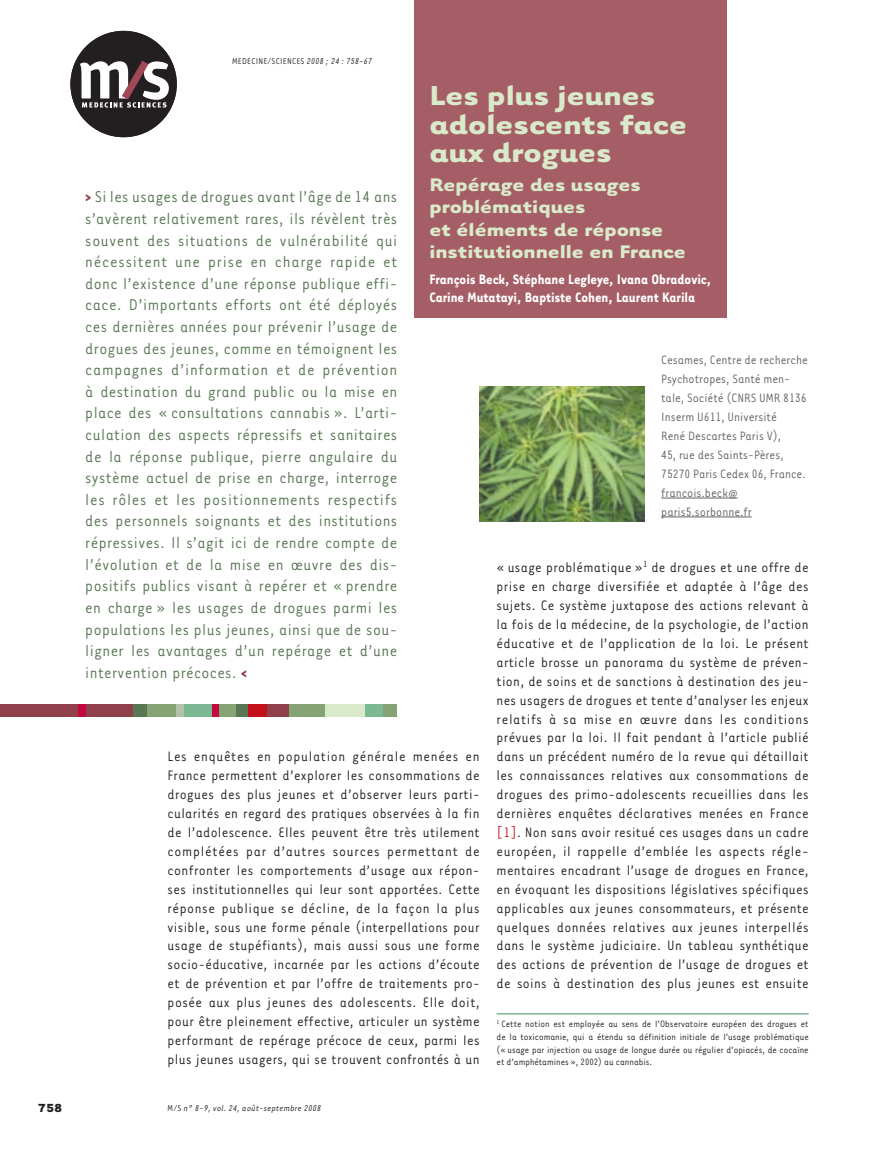
<style>
.page{position:relative;width:892px;height:1150px;background:#fff}
.page>*{position:absolute;margin:0;border:0;box-sizing:border-box;transform-origin:0 0}
.t1{font:700 31.5px/28.2px "Tarzana Wide";color:#d9eaca;text-align:justify}
.t2{font:700 21px/22.5px "Tarzana Wide";color:#d9eaca}
.t3{font:18px/21.6px "Tarzana Narrow";letter-spacing:.025em;color:#5a7755;text-align:justify}
.t4{font:15.75px/18.9px "Tarzana Narrow";letter-spacing:.02em;color:#231f20;text-align:justify}
.t5{font:700 15.75px/18.9px "Tarzana Narrow";color:#fff}
.t6{font:13.95px/18.9px "Tarzana Narrow";color:#636366}
.t7{font:700 13.5px "Tarzana Wide";color:#231f20}
.t8{font:10.5px/12.6px "Tarzana Narrow";color:#231f20;text-align:justify}
.t9{font:italic 9.75px "Tarzana Narrow";letter-spacing:.025em;color:#231f20}
.t10{font:9.75px "Tarzana Narrow";letter-spacing:.025em;color:#231f20}
.s1{font-style:italic}
.s2{font-weight:700;color:#913f4b}
.s3{color:#c4121a}
.s4{font-style:normal}
</style>
<div class="page">
<hr style="left:496px;top:1013px;width:312px;height:1px;background:#7db894">
<div style="left:414px;top:0;width:312px;height:317px;background:#a55e65"></div>
<hr style="left:661px;top:497px;width:76px;height:1px;background:#636366">
<hr style="left:661px;top:516px;width:90px;height:1px;background:#636366">
<div style="left:70px;top:31px;width:107px;height:106px;background:#231f20;border-radius:50%"></div>
<svg style="left:80px;top:61px;width:89px;height:46px"></svg>
<div style="left:0;top:704px;width:134px;height:13px;background:#913f4b"></div>
<div style="left:133px;top:704px;width:17px;height:13px;background:#5a7755"></div>
<div style="left:235px;top:704px;width:13px;height:13px;background:#5a7755"></div>
<div style="left:147px;top:704px;width:29px;height:13px;background:#86a375"></div>
<div style="left:180px;top:704px;width:33px;height:13px;background:#7db894"></div>
<div style="left:364px;top:704px;width:20px;height:13px;background:#7db894"></div>
<div style="left:217px;top:704px;width:19px;height:13px;background:#86a375"></div>
<div style="left:383px;top:704px;width:14px;height:13px;background:#86a375"></div>
<div style="left:287px;top:704px;width:38px;height:13px;background:#86a375"></div>
<div style="left:325px;top:704px;width:39px;height:13px;background:#d9eaca"></div>
<div style="left:176px;top:704px;width:7px;height:13px;background:#b3c3aa"></div>
<div style="left:78px;top:704px;width:7px;height:13px;background:#c40941"></div>
<div style="left:213px;top:704px;width:6px;height:13px;background:#c40941"></div>
<div style="left:248px;top:704px;width:27px;height:13px;background:#c4121a"></div>
<div style="left:267px;top:704px;width:21px;height:13px;background:#913f4b"></div>
<img style="left:479px;top:386px;width:165px;height:135px">
<p class="t10" style="left:232px;top:58px;width:142px">MEDECINE/SCIENCES <span class="s1">2008 ; 24 : 758-67</span></p>
<h1 class="t1" style="left:429px;top:85px;width:259px;text-align:left">Les plus jeunes adolescents face aux drogues</h1>
<h2 class="t2" style="left:429px;top:175px;width:258px">Repérage des usages problématiques<br>et éléments de réponse institutionnelle en France</h2>
<p class="t5" style="left:429px;top:271px;width:283px">François Beck, Stéphane Legleye, Ivana Obradovic,<br>Carine Mutatayi, Baptiste Cohen, Laurent Karila</p>
<h1 class="t1" style="left:429px;top:114px;width:237px">Titre Hypo hese Titre Hypothese Titre Hypothese</h1>
<p class="t5" style="left:429px;top:203px;width:164px">Titre auteur Hypothese Debat</p>
<p class="t3" style="left:85px;top:188px;width:313px"><span class="s2">&gt;</span> Si les usages de drogues avant l’âge de 14 ans s’avèrent relativement rares, ils révèlent très souvent des situations de vulnérabilité qui nécessitent une prise en charge rapide et donc l’existence d’une réponse publique effi&shy;cace. D’importants efforts ont été déployés ces dernières années pour prévenir l’usage de drogues des jeunes, comme en témoignent les campagnes d’information et de prévention à destination du grand public ou la mise en place des « consultations cannabis ». L’arti&shy;culation des aspects répressifs et sanitaires de la réponse publique, pierre angulaire du système actuel de prise en charge, interroge les rôles et les positionnements respectifs des personnels soignants et des institutions répressives. Il s’agit ici de rendre compte de l’évolution et de la mise en œuvre des dis&shy;positifs publics visant à repérer et « prendre en charge » les usages de drogues parmi les populations les plus jeunes, ainsi que de sou&shy;ligner les avantages d’un repérage et d’une intervention précoces. <span class="s2">&lt;</span></p>
<p class="t6" style="left:661px;top:352px;width:148px">Cesames, Centre de recherche<br>Psychotropes, Santé men&shy;tale, Société (CNRS UMR 8136<br>Inserm U611, Université<br>René Descartes Paris V),<br>45, rue des Saints-Pères,<br>75270 Paris Cedex 06, France. francois.beck@ paris5.sorbonne.fr</p>
<p class="t4" style="left:496px;top:559px;width:313px">« usage problématique »<sup>1</sup> de drogues et une offre de prise en charge diversifiée et adaptée à l’âge des sujets. Ce système juxtapose des actions relevant à la fois de la médecine, de la psychologie, de l’action éducative et de l’application de la loi. Le présent article brosse un panorama du système de préven&shy;tion, de soins et de sanctions à destination des jeu&shy;nes usagers de drogues et tente d’analyser les enjeux relatifs à sa mise en œuvre dans les conditions prévues par la loi. Il fait pendant à l’article publié dans un précédent numéro de la revue qui détaillait les connaissances relatives aux consommations de drogues des primo-adolescents recueillies dans les dernières enquêtes déclaratives menées en France <span class="s3">[1]</span>. Non sans avoir resitué ces usages dans un cadre européen, il rappelle d’emblée les aspects régle&shy;mentaires encadrant l’usage de drogues en France, en évoquant les dispositions législatives spécifiques applicables aux jeunes consommateurs, et présente quelques données relatives aux jeunes interpellés dans le système judiciaire. Un tableau synthétique des actions de prévention de l’usage de drogues et de soins à destination des plus jeunes est ensuite</p>
<p class="t8" style="left:496px;top:1018px;width:313px"><sup>1</sup> Cette notion est employée au sens de l’Observatoire européen des drogues et de la toxicomanie, qui a étendu sa définition initiale de l’usage problématique (« usage par injection ou usage de longue durée ou régulier d’opiacés, de cocaïne et d’amphétamines », 2002) au cannabis.</p>
<p class="t4" style="left:167px;top:748px;width:313px">Les enquêtes en population générale menées en France permettent d’explorer les consommations de drogues des plus jeunes et d’observer leurs parti&shy;cularités en regard des pratiques observées à la fin de l’adolescence. Elles peuvent être très utilement complétées par d’autres sources permettant de confronter les comportements d’usage aux répon&shy;ses institutionnelles qui leur sont apportées. Cette réponse publique se décline, de la façon la plus visible, sous une forme pénale (interpellations pour usage de stupéfiants), mais aussi sous une forme socio-éducative, incarnée par les actions d’écoute et de prévention et par l’offre de traitements pro&shy;posée aux plus jeunes des adolescents. Elle doit, pour être pleinement effective, articuler un système performant de repérage précoce de ceux, parmi les plus jeunes usagers, qui se trouvent confrontés à un</p>
<p class="t7" style="left:38px;top:1103px;width:26px">758</p>
<p class="t9" style="left:167px;top:1104px;width:155px"><span class="s4">M/S</span> n° 8-9, vol. 24, août-septembre 2008</p>
</div>
